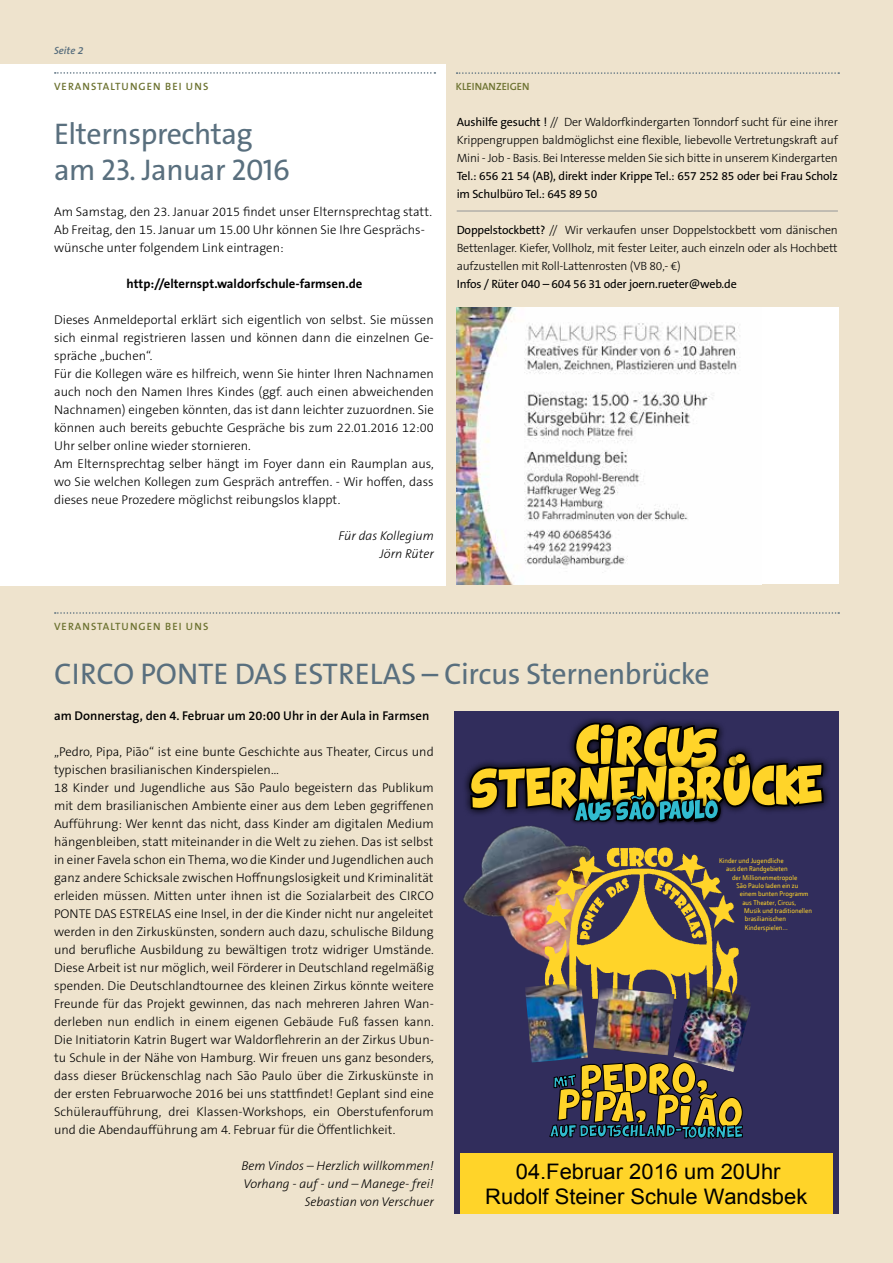
<style>
.page{position:relative;width:893px;height:1263px;background:#eee3cd}
.page>*{position:absolute;margin:0;border:0;box-sizing:border-box;transform-origin:0 0}
.t1{font:30px/36px "The Sans LP5 Plain";letter-spacing:-.015em;color:#596f7e}
.t2{font:21.45px/24.6px "Arial";color:#000;text-align:center}
.t3{font:300 12.75px/18px "The Sans B3";color:#000}
.t4{font:italic 300 12.75px/18px "The Sans B3";color:#000;text-align:right}
.t5{font:600 12.75px "The Sans B6";color:#000}
.t6{font:700 12.75px "The Sans B7";color:#000}
.t7{font:300 12px/18px "The Sans B3";letter-spacing:-.015em;color:#000;text-align:justify}
.t8{font:12px/18px "The Sans B5 Plain";letter-spacing:-.015em;color:#000}
.t9{font:600 10.65px "The Sans B6";letter-spacing:.1em;color:#6d7331}
.t10{font:600 10.5px "The Sans B6";color:#6d7331}
.t11{font:italic 600 10.5px "The Sans B6";color:#596f7e}
.t12{font:6.9px "JD Sans";color:#ffd429}
.s1{font-family:"The Sans B5 Plain";font-weight:400}
</style>
<div class="page">
<div style="left:0;top:64px;width:445px;height:521px;background:#fff"></div>
<svg style="left:55px;top:72px;width:380px;height:2px"></svg>
<svg style="left:55px;top:612px;width:784px;height:2px"></svg>
<svg style="left:457px;top:72px;width:382px;height:2px"></svg>
<hr style="left:457px;top:211px;width:381px;height:1px;background:#939598">
<div style="left:457px;top:307px;width:382px;height:277px;background:#fff"></div>
<img style="left:457px;top:307px;width:283px;height:277px">
<div style="left:455px;top:711px;width:384px;height:503px;background:#312d5c"></div>
<img style="left:463px;top:826px;width:122px;height:132px">
<div style="left:461px;top:1153px;width:372px;height:61px;background:#ffd429"></div>
<img style="left:545px;top:847px;width:194px;height:152px">
<img style="left:525px;top:982px;width:63px;height:80px">
<img style="left:593px;top:986px;width:80px;height:69px">
<div style="left:463px;top:757px;width:367px;height:59px;background:#000;opacity:.75"></div>
<img style="left:673px;top:983px;width:78px;height:78px">
<svg style="left:467px;top:719px;width:358px;height:105px"></svg>
<svg style="left:549px;top:1061px;width:194px;height:78px"></svg>
<div style="left:726px;top:745px;width:29px;height:27px;background:#000;opacity:.75"></div>
<div style="left:721px;top:749px;width:25px;height:24px;background:#000;opacity:.75"></div>
<div style="left:728px;top:746px;width:25px;height:25px;background:#000;opacity:.75"></div>
<div style="left:735px;top:754px;width:10px;height:9px;background:#ffd429;border-radius:50%"></div>
<p class="t11" style="left:54px;top:45px;width:31px">Seite 2</p>
<p class="t9" style="left:54px;top:81px;width:51px">VERANSTALTU</p>
<p class="t9" style="left:130px;top:81px;width:80px">NGEN BEI UNS</p>
<h1 class="t1" style="left:54px;top:116px;width:238px">Elternsprechtag am 23. Januar 2016</h1>
<p class="t3" style="left:54px;top:203px;width:380px">Am Samstag, den 23. Januar 2015 findet unser Elternsprechtag statt.<br>Ab Freitag, den 15. Januar um 15.00 Uhr können Sie Ihre Gesprächs&shy;wünsche unter folgendem Link eintragen:</p>
<p class="t6" style="left:127px;top:277px;width:237px">http://elternspt.waldorfschule-farmsen.de</p>
<p class="t3" style="left:54px;top:311px;width:381px">Dieses Anmeldeportal erklärt sich eigentlich von selbst. Sie müssen sich einmal registrieren lassen und können dann die einzelnen Ge&shy;spräche „buchen“.<br>Für die Kollegen wäre es hilfreich, wenn Sie hinter Ihren Nachnamen auch noch den Namen Ihres Kindes (ggf. auch einen abweichenden Nachnamen) eingeben könnten, das ist dann leichter zuzuordnen. Sie können auch bereits gebuchte Gespräche bis zum 22.01.2016 12:00<br>Uhr selber online wieder stornieren.<br>Am Elternsprechtag selber hängt im Foyer dann ein Raumplan aus, wo Sie welchen Kollegen zum Gespräch antreffen. - Wir hoffen, dass dieses neue Prozedere möglichst reibungslos klappt.</p>
<p class="t4" style="left:339px;top:527px;width:97px">Für das Kollegium<br>Jörn Rüter</p>
<p class="t10" style="left:456px;top:81px;width:75px">KLEINANZEIGEN</p>
<p class="t7" style="left:457px;top:113px;width:383px"><span class="s1">Aushilfe gesucht !</span> // Der Waldorfkindergarten Tonndorf sucht für eine ihrer Krippengruppen baldmöglichst eine flexible, liebevolle Vertretungskraft auf Mini - Job - Basis. Bei Interesse melden Sie sich bitte in unserem Kindergarten</p>
<p class="t8" style="left:457px;top:167px;width:383px">Tel.: 656 21 54 (AB), direkt inder Krippe Tel.: 657 252 85 oder bei Frau Scholz im Schulbüro Tel.: 645 89 50</p>
<p class="t7" style="left:457px;top:221px;width:383px"><span class="s1">Doppelstockbett?</span> // Wir verkaufen unser Doppelstockbett vom dänischen Bettenlager. Kiefer, Vollholz, mit fester Leiter, auch einzeln oder als Hochbett aufzustellen mit Roll-Lattenrosten (VB 80,- €)</p>
<p class="t8" style="left:457px;top:275px;width:282px">Infos / Rüter 040 – 604 56 31 oder joern.rueter@web.de</p>
<p class="t9" style="left:54px;top:621px;width:51px">VERANSTALTU</p>
<p class="t9" style="left:130px;top:621px;width:80px">NGEN BEI UNS</p>
<h1 class="t1" style="left:54px;top:656px;width:140px">Circo Ponte</h1>
<h1 class="t1" style="left:235px;top:656px;width:90px">Das Estre</h1>
<h1 class="t1" style="left:370px;top:656px;width:341px">las – Circus Sternenbrücke</h1>
<p class="t5" style="left:54px;top:709px;width:377px">am Donnerstag, den 4. Februar um 20:00 U hr in der Aula in Farmsen</p>
<p class="t3" style="left:54px;top:743px;width:381px">„Pedro, Pipa, Pião“ ist eine bunte Geschichte aus Theater, Circus und typischen brasilianischen Kinderspielen…<br>18 Kinder und Jugendliche aus São Paulo begeistern das Publikum mit dem brasilianischen Ambiente einer aus dem Leben gegriffenen Aufführung: Wer kennt das nicht, dass Kinder am digitalen Medium hängenbleiben, statt miteinander in die Welt zu ziehen. Das ist selbst in einer Favela schon ein Thema, wo die Kinder und Jugendlichen auch ganz andere Schicksale zwischen Hoffnungslosigkeit und Kriminalität erleiden müssen. Mitten unter ihnen ist die Sozialarbeit des CIRCO PONTE DAS ESTRELAS eine Insel, in der die Kinder nicht nur angeleitet werden in den Zirkuskünsten, sondern auch dazu, schulische Bildung und berufliche Ausbildung zu bewältigen trotz widriger Umstände.<br>Diese Arbeit ist nur möglich, weil Förderer in Deutschland regelmäßig spenden. Die Deutschlandtournee des kleinen Zirkus könnte weitere Freunde für das Projekt gewinnen, das nach mehreren Jahren Wan&shy;derleben nun endlich in einem eigenen Gebäude Fuß fassen kann.<br>Die Initiatorin Katrin Bugert war Waldorflehrerin an der Zirkus Ubun&shy;tu Schule in der Nähe von Hamburg. Wir freuen uns ganz besonders, dass dieser Brückenschlag nach São Paulo über die Zirkuskünste in der ersten Februarwoche 2016 bei uns stattfindet! Geplant sind eine Schüleraufführung, drei Klassen-Workshops, ein Oberstufenforum und die Abendaufführung am 4. Februar für die Öffentlichkeit.</p>
<p class="t4" style="left:241px;top:1157px;width:194px">Bem Vindos – Herzlich willkommen!<br>Vorhang - auf - und – Manege- frei!<br>Sebastian von Verschuer</p>
<p class="t12" style="left:719px;top:856px;width:66px">Kinder und Jugendliche</p>
<p class="t12" style="left:726px;top:865px;width:63px">aus den Randgebieten</p>
<p class="t12" style="left:732px;top:873px;width:67px">der Millionenmetropole</p>
<p class="t12" style="left:737px;top:881px;width:63px">São Paulo laden ein zu</p>
<p class="t12" style="left:740px;top:889px;width:70px">einem bunten Programm</p>
<p class="t12" style="left:742px;top:898px;width:55px">aus Theater, Circus,</p>
<p class="t12" style="left:744px;top:906px;width:69px">Musik und traditionellen</p>
<p class="t12" style="left:745px;top:914px;width:43px">brasilianischen</p>
<p class="t12" style="left:745px;top:923px;width:45px">Kinderspielen…</p>
<h2 class="t2" style="left:485px;top:1159px;width:324px">04.Februar 2016 um 20Uhr<br>Rudolf Steiner Schule Wandsbek</h2>
</div>
